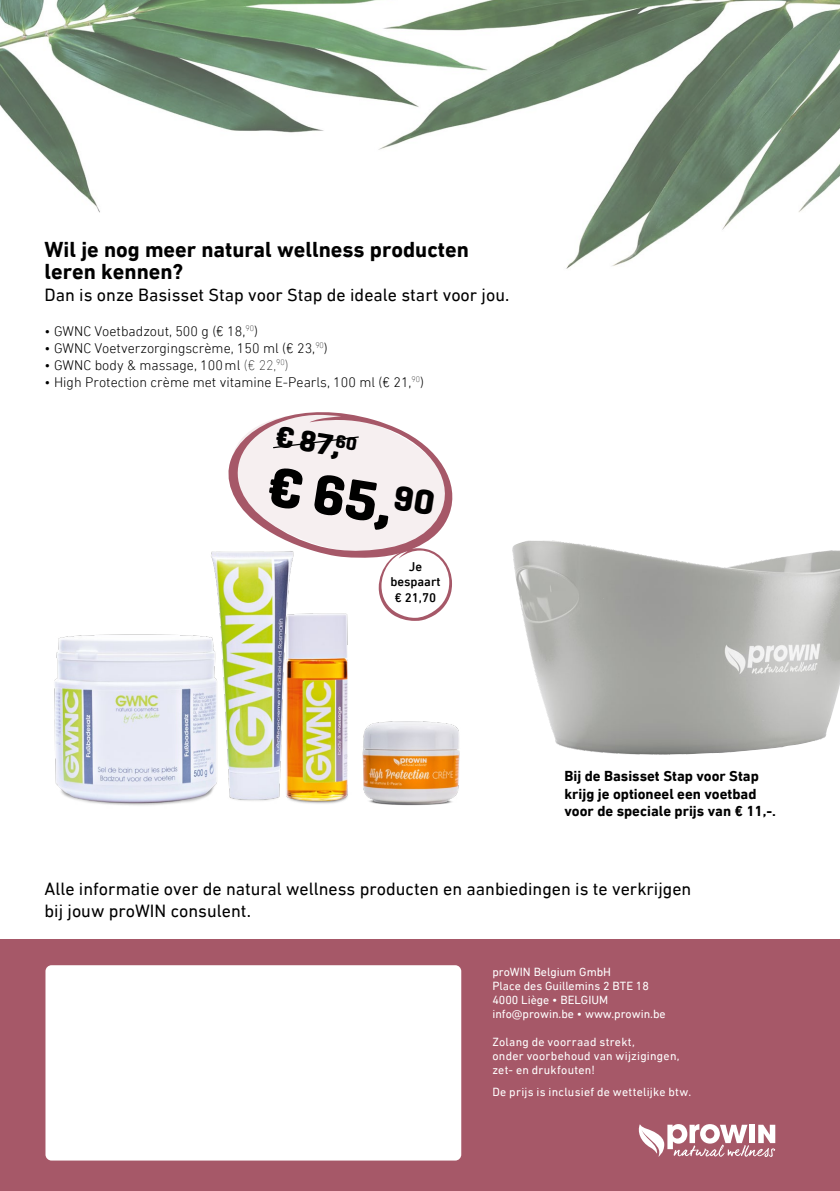
<style>
.page{position:relative;width:840px;height:1191px;background:#fff}
.page>*{position:absolute;margin:0;border:0;box-sizing:border-box;transform-origin:0 0}
.t1{font:700 57.2px "Geogrotesque";color:#000}
.t2{font:700 30.2px "Geogrotesque";color:#000}
.t3{font:700 22px/22px "DIN Next LT Pro";color:#000}
.t4{font:18px/22px "DIN Next LT Pro";color:#000}
.t5{font:700 14.8px/17.6px "DIN Next LT Pro";color:#000}
.t6{font:300 14.2px "DIN Next LT Pro";color:#000}
.t7{font:500 12.8px/15.4px "DIN Next LT Pro";color:#000;text-align:center}
.t8{font:12px/14px "DIN Next LT Pro";letter-spacing:.02em;color:#fff}
.t9{font:12px/14px "DIN Next LT Pro";color:#fff}
.s1{font-weight:200}
.s2{font-size:29.4px}
</style>
<div class="page">
<div style="left:0;top:940px;width:839px;height:251px;background:#a65868"></div>
<svg style="left:638px;top:1124px;width:136px;height:33px"></svg>
<div style="left:45px;top:965px;width:416px;height:195px;background:#fff;border-radius:6px"></div>
<img style="left:0;top:0;width:839px;height:269px">
<img style="left:512px;top:545px;width:327px;height:210px">
<img style="left:211px;top:551px;width:63px;height:250px">
<img style="left:54px;top:615px;width:178px;height:191px">
<img style="left:274px;top:621px;width:74px;height:183px">
<svg style="left:221px;top:412px;width:232px;height:209px"></svg>
<img style="left:311px;top:663px;width:149px;height:143px">
<h3 class="t3" style="left:45px;top:238px;width:425px">Wil je nog meer natural wellness producten leren kennen?</h3>
<p class="t4" style="left:45px;top:283px;width:466px">Dan is onze Basisset Stap voor Stap de ideale start voor jou.</p>
<p class="t6" style="left:45px;top:323px;width:215px">• GWNC Voetbadzout, 500 g (€ 18,<sup>90</sup>)</p>
<p class="t6" style="left:45px;top:340px;width:284px">• GWNC Voetverzorgingscrème, 150 ml (€ 23,<sup>90</sup>)</p>
<p class="t6" style="left:45px;top:357px;width:245px">• GWNC body &amp; massage, 100ml <span class="s1">(€ 22,</span><sup>90</sup><span class="s1">)</span></p>
<p class="t6" style="left:45px;top:374px;width:381px">• High Protection crème met vitamine E-Pearls, 100 ml (€ 21,<sup>90</sup>)</p>
<h2 class="t2" style="left:278px;top:418px;width:83px;rotate:9deg">€ 87<span class="s2">,</span><sup>60</sup></h2>
<h1 class="t1" style="left:273px;top:450px;width:169px;rotate:9deg">€ 65,<sup>90</sup></h1>
<p class="t7" style="left:390px;top:559px;width:52px">Je bespaart € 21,70</p>
<p class="t5" style="left:564px;top:767px;width:213px">Bij de Basisset Stap voor Stap krijg je optioneel een voetbad voor de speciale prijs van € 11,-.</p>
<p class="t4" style="left:45px;top:877px;width:648px">Alle informatie over de natural wellness producten en aanbiedingen is te verkrijgen bij jouw proWIN consulent.</p>
<p class="t9" style="left:492px;top:964px;width:175px">proWIN Belgium GmbH<br>Place des Guillemins 2 BTE 18<br>4000 Liège • BELGIUM info@prowin.be • www.prowin.be</p>
<p class="t8" style="left:492px;top:1034px;width:189px">Zolang de voorraad strekt,<br>onder voorbehoud van wijzigingen, zet- en drukfouten!</p>
<p class="t8" style="left:492px;top:1084px;width:200px">De prijs is inclusief de wettelijke btw.</p>
</div>
